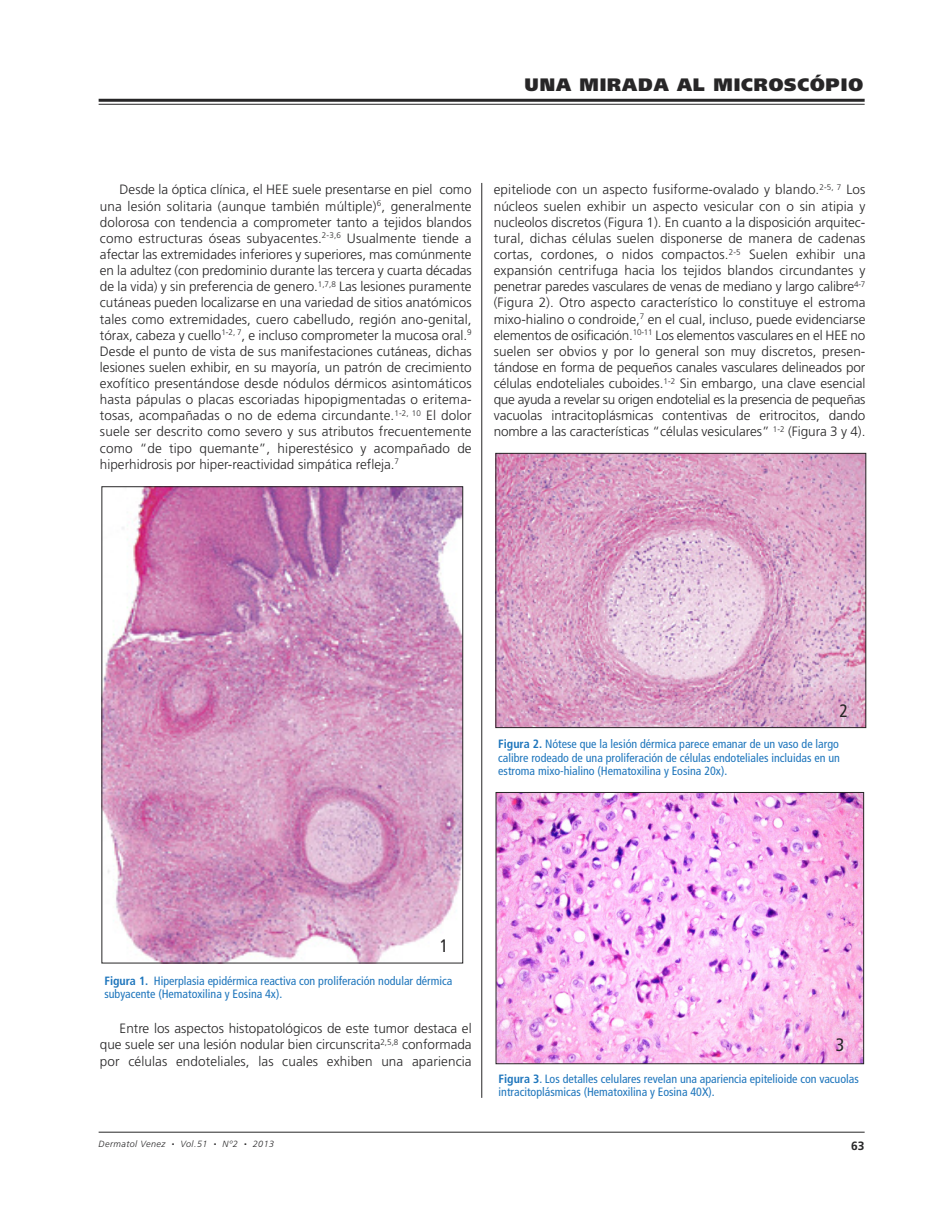
<style>
.page{position:relative;width:942px;height:1218px;background:#fff}
.page>*{position:absolute;margin:0;border:0;box-sizing:border-box;transform-origin:0 0}
.t1{font:900 18px "Frutiger";letter-spacing:.05em;color:#272627}
.t2{font:condensed 18px "Frutiger";color:#272627}
.t3{font:300 13.5px/16px "Frutiger";color:#272627;text-align:justify}
.t4{font:condensed 12px/13.5px "Frutiger";color:#1d75bc}
.t5{font:700 12px "Frutiger";color:#272627}
.t6{font:italic 300 9px "Frutiger";letter-spacing:.05em;color:#272627}
.s1{font-weight:700}
.s2{font-size:5.25px}
</style>
<div class="page">
<hr style="left:99px;top:99px;width:765px;height:3px;background:#272627">
<hr style="left:99px;top:104px;width:765px;height:1px;background:#272627">
<hr style="left:99px;top:1131px;width:765px;height:1px;background:#272627">
<img style="left:104px;top:488px;width:357px;height:473px">
<img style="left:497px;top:455px;width:366px;height:271px">
<div style="left:495px;top:453px;width:370px;height:275px;border:1px solid #272627"></div>
<img style="left:497px;top:794px;width:364px;height:268px">
<div style="left:495px;top:792px;width:368px;height:272px;border:1px solid #272627"></div>
<hr style="left:481px;top:183px;width:1px;height:914px;background:#272627">
<h1 class="t1" style="left:524px;top:77px;width:340px">UNA MIRADA AL MICROSCÓPIO</h1>
<p class="t3" style="left:100px;top:183px;width:373px;text-indent:20px">Desde la óptica clínica, el HEE suele presentarse en piel como una lesión solitaria (aunque también múltiple)<sup>6</sup>, generalmente dolorosa con tendencia a comprometer tanto a tejidos blandos como estructuras óseas subyacentes.<sup>2-3,6</sup> Usualmente tiende a afectar las extremidades inferiores y superiores, mas comúnmente en la adultez (con predominio durante las tercera y cuarta décadas de la vida) y sin preferencia de genero.<sup>1,7,8</sup> Las lesiones puramente cutáneas pueden localizarse en una variedad de sitios anatómicos tales como extremidades, cuero cabelludo, región ano-genital, tórax, cabeza y cuello<sup>1-2,</sup> <sup>7</sup>, e incluso comprometer la mucosa oral.<sup>9<br></sup>Desde el punto de vista de sus manifestaciones cutáneas, dichas lesiones suelen exhibir, en su mayoría, un patrón de crecimiento exofítico presentándose desde nódulos dérmicos asintomáticos hasta pápulas o placas escoriadas hipopigmentadas o eritema&shy;tosas, acompañadas o no de edema circundante.<sup>1-2,</sup> <sup>10</sup> El dolor suele ser descrito como severo y sus atributos frecuentemente como “de tipo quemante”, hiperestésico y acompañado de hiperhidrosis por hiper-reactividad simpática refleja.<sup>7</sup></p>
<p class="t3" style="left:493px;top:183px;width:373px">epiteliode con un aspecto fusiforme-ovalado y blando.<sup>2-5,</sup> <sup>7</sup> Los núcleos suelen exhibir un aspecto vesicular con o sin atipia y nucleolos discretos (Figura 1). En cuanto a la disposición arquitec&shy;tural, dichas células suelen disponerse de manera de cadenas cortas, cordones, o nidos compactos.<sup>2-5</sup> Suelen exhibir una expansión centrifuga hacia los tejidos blandos circundantes y penetrar paredes vasculares de venas de mediano y largo calibre<sup>4-7 </sup>(Figura 2). Otro aspecto característico lo constituye el estroma mixo-hialino o condroide,<sup>7</sup> en el cual, incluso, puede evidenciarse elementos de osificación.<sup>10-11</sup> Los elementos vasculares en el HEE no suelen ser obvios y por lo general son muy discretos, presen&shy;tándose en forma de pequeños canales vasculares delineados por células endoteliales cuboides.<sup>1-2</sup> Sin embargo, una clave esencial que ayuda a revelar su origen endotelial es la presencia de pequeñas vacuolas intracitoplásmicas contentivas de eritrocitos, dando nombre a las características “células vesiculares” <sup>1-2</sup> (Figura 3 y 4).</p>
<h1 class="t2" style="left:839px;top:703px;width:10px">2</h1>
<p class="t4" style="left:498px;top:738px;width:343px;text-align:justify"><span class="s1">Figura 2.</span> Nótese que la lesión dérmica parece emanar de un vaso de largo calibre rodeado de una proliferación de células endoteliales incluidas en un estroma mixo-hialino (Hematoxilina y Eosina 20x).</p>
<h1 class="t2" style="left:439px;top:938px;width:10px">1</h1>
<p class="t4" style="left:104px;top:974px;width:349px"><span class="s1">Figura 1.</span> Hiperplasia epidérmica reactiva con proliferación nodular dérmica subyacente (Hematoxilina y Eosina 4x).</p>
<p class="t3" style="left:100px;top:1021px;width:373px;text-indent:20px">Entre los aspectos histopatológicos de este tumor destaca el que suele ser una lesión nodular bien circunscrita<sup>2,5,8</sup> conformada por células endoteliales, las cuales exhiben una apariencia</p>
<h1 class="t2" style="left:835px;top:1037px;width:10px">3</h1>
<p class="t4" style="left:498px;top:1072px;width:361px"><span class="s1">Figura 3</span>. Los detalles celulares revelan una apariencia epitelioide con vacuolas intracitoplásmicas (Hematoxilina y Eosina 40X).</p>
<p class="t6" style="left:99px;top:1140px;width:177px">Dermatol Venez <span class="s2">•</span> Vol.51 <span class="s2">•</span> Nº2 <span class="s2">•</span> 2013</p>
<p class="t5" style="left:851px;top:1140px;width:15px">63</p>
</div>
